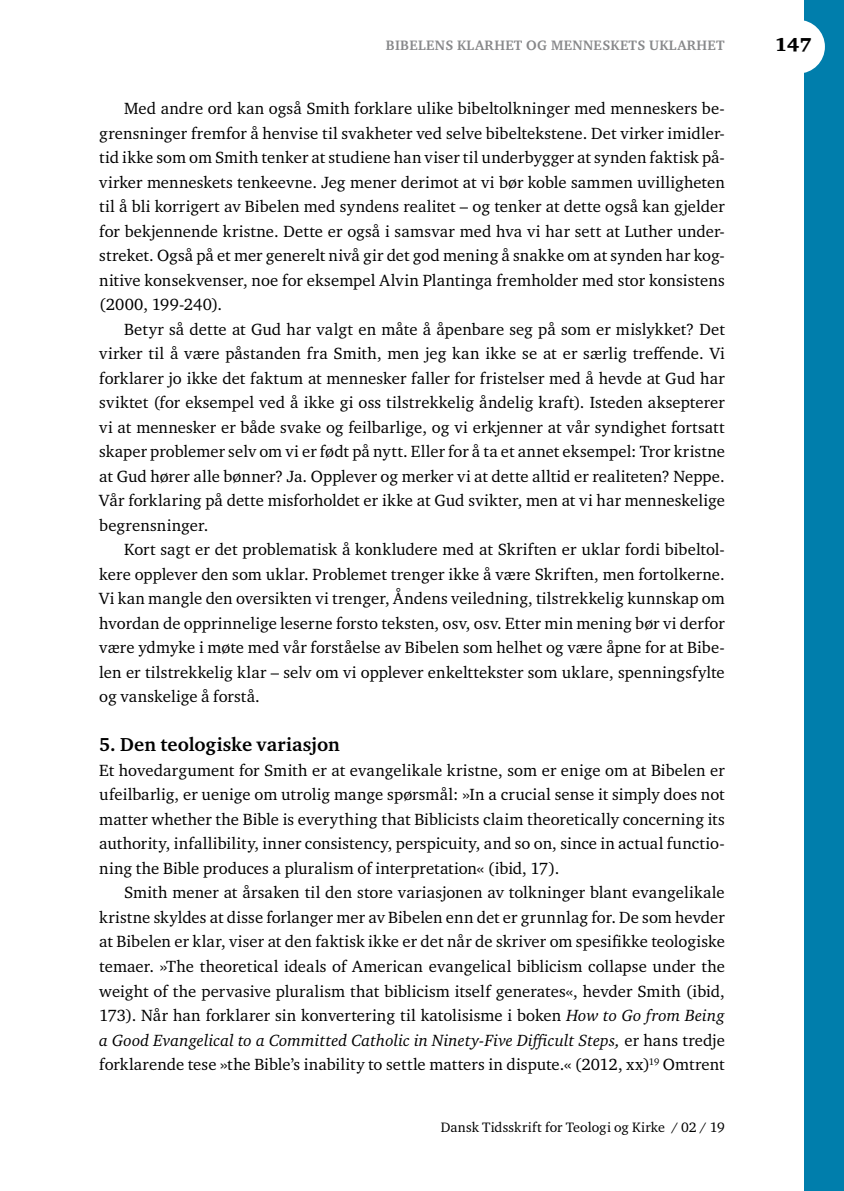
<style>
.page{position:relative;width:844px;height:1191px;background:#fff}
.page>*{position:absolute;margin:0;border:0;box-sizing:border-box;transform-origin:0 0}
.t1{font:700 19.25px "Charter ITC Std";letter-spacing:.005em;color:#000}
.t2{font:900 19.25px "Charter ITC Std";color:#000}
.t3{font:16.62px/24.5px "Charter ITC Std";letter-spacing:.005em;color:#000;text-align:justify}
.t4{font:14px "Charter ITC Std";letter-spacing:.005em;color:#000}
.t5{font:700 14px "Charter ITC Std";letter-spacing:.025em;color:#87888a}
.s1{font-style:italic}
</style>
<div class="page">
<div style="left:804px;top:0;width:39px;height:1191px;background:#007eac"></div>
<div style="left:771px;top:20px;width:53px;height:54px;background:#fff;border-radius:50%"></div>
<p class="t5" style="left:386px;top:37px;width:340px">BIBELENS KLARHET OG MENNESKETS UKLARHET</p>
<p class="t3" style="left:99px;top:96px;width:627px;text-indent:25px">Med andre ord kan også Smith forklare ulike bibeltolkninger med menneskers be&shy;grensninger fremfor å henvise til svakheter ved selve bibeltekstene. Det virker imidler&shy;tid ikke som om Smith tenker at studiene han viser til underbygger at synden faktisk på&shy;virker menneskets tenkeevne. Jeg mener derimot at vi bør koble sammen uvilligheten til å bli korrigert av Bibelen med syndens realitet – og tenker at dette også kan gjelder for bekjennende kristne. Dette er også i samsvar med hva vi har sett at Luther under&shy;streket. Også på et mer generelt nivå gir det god mening å snakke om at synden har kog&shy;nitive konsekvenser, noe for eksempel Alvin Plantinga fremholder med stor konsistens (2000, 199-240).</p>
<p class="t3" style="left:99px;top:316px;width:627px;text-indent:25px">Betyr så dette at Gud har valgt en måte å åpenbare seg på som er mislykket? Det virker til å være påstanden fra Smith, men jeg kan ikke se at er særlig treffende. Vi forklarer jo ikke det faktum at mennesker faller for fristelser med å hevde at Gud har sviktet (for eksempel ved å ikke gi oss tilstrekkelig åndelig kraft). Isteden aksepterer vi at mennesker er både svake og feilbarlige, og vi erkjenner at vår syndighet fortsatt skaper problemer selv om vi er født på nytt. Eller for å ta et annet eksempel: Tror kristne at Gud hører alle bønner? Ja. Opplever og merker vi at dette alltid er realiteten? Neppe.<br>Vår forklaring på dette misforholdet er ikke at Gud svikter, men at vi har menneskelige begrensninger.</p>
<p class="t3" style="left:99px;top:537px;width:627px;text-indent:25px">Kort sagt er det problematisk å konkludere med at Skriften er uklar fordi bibeltol&shy;kere opplever den som uklar. Problemet trenger ikke å være Skriften, men fortolkerne.<br>Vi kan mangle den oversikten vi trenger, Åndens veiledning, tilstrekkelig kunnskap om hvordan de opprinnelige leserne forsto teksten, osv, osv. Etter min mening bør vi derfor være ydmyke i møte med vår forståelse av Bibelen som helhet og være åpne for at Bibe&shy;len er tilstrekkelig klar – selv om vi opplever enkelttekster som uklare, spenningsfylte og vanskelige å forstå.</p>
<p class="t1" style="left:99px;top:733px;width:242px">5. Den teologiske variasjon</p>
<p class="t3" style="left:99px;top:757px;width:627px">Et hovedargument for Smith er at evangelikale kristne, som er enige om at Bibelen er ufeilbarlig, er uenige om utrolig mange spørsmål: »In a crucial sense it simply does not matter whether the Bible is everything that Biblicists claim theoretically concerning its authority, infallibility, inner consistency, perspicuity, and so on, since in actual functio&shy;ning the Bible produces a pluralism of interpretation« (ibid, 17).</p>
<p class="t3" style="left:99px;top:880px;width:627px;text-indent:25px">Smith mener at årsaken til den store variasjonen av tolkninger blant evangelikale kristne skyldes at disse forlanger mer av Bibelen enn det er grunnlag for. De som hevder at Bibelen er klar, viser at den faktisk ikke er det når de skriver om spesifikke teologiske temaer. »The theoretical ideals of American evangelical biblicism collapse under the weight of the pervasive pluralism that biblicism itself generates«, hevder Smith (ibid, 173). Når han forklarer sin konvertering til katolisisme i boken <span class="s1">How to Go from Being a Good Evangelical to a Committed Catholic in Ninety-Five Difficult Steps,</span> er hans tredje forklarende tese »the Bible’s inability to settle matters in dispute.« (2012, xx)<sup>19</sup> Omtrent</p>
<p class="t4" style="left:440px;top:1118px;width:285px">Dansk Tidsskrift for Teologi og Kirke / 02 / 19</p>
<p class="t2" style="left:774px;top:33px;width:38px">147</p>
</div>
